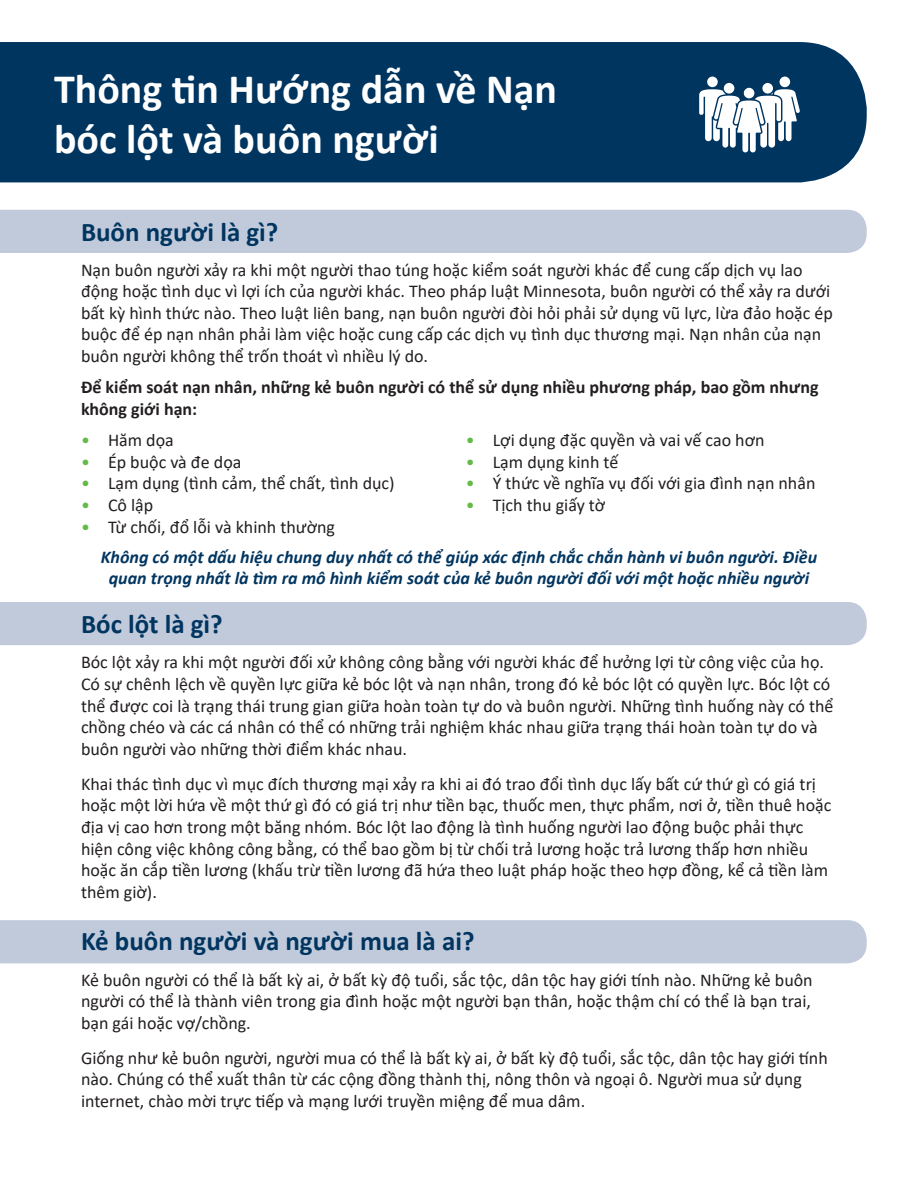
<style>
.page{position:relative;width:918px;height:1188px;background:#fff}
.page>*{position:absolute;margin:0;border:0;box-sizing:border-box;transform-origin:0 0}
.t1{font:700 42px/50.4px "Calibri";color:#fff}
.t2{font:700 27px "Calibri";color:#003560}
.t3{font:18px/21.6px "Calibri";color:#231f20}
.t4{font:italic 700 18px/21.6px "Calibri";color:#003560;text-align:center}
.t5{font:700 18px/21.6px "Calibri";color:#231f20}
.s1{color:#62bb47}
</style>
<div class="page">
<div style="left:0;top:210px;width:867px;height:43px;background:#c1cadb"></div>
<div style="left:0;top:602px;width:867px;height:43px;background:#c1cadb"></div>
<div style="left:0;top:920px;width:867px;height:43px;background:#c1cadb"></div>
<div style="left:0;top:42px;width:867px;height:140px;background:#003560"></div>
<svg style="left:699px;top:77px;width:101px;height:75px"></svg>
<p class="t1" style="left:54px;top:63px;width:505px">Thông tin Hướng dẫn về Nạn bóc lột và buôn người</p>
<p class="t2" style="left:81px;top:213px;width:199px">Buôn người là gì?</p>
<p class="t3" style="left:81px;top:258px;width:754px">Nạn buôn người xảy ra khi một người thao túng hoặc kiểm soát người khác để cung cấp dịch vụ lao động hoặc tình dục vì lợi ích của người khác. Theo pháp luật Minnesota, buôn người có thể xảy ra dưới bất kỳ hình thức nào. Theo luật liên bang, nạn buôn người đòi hỏi phải sử dụng vũ lực, lừa đảo hoặc ép buộc để ép nạn nhân phải làm việc hoặc cung cấp các dịch vụ tình dục thương mại. Nạn nhân của nạn buôn người không thể trốn thoát vì nhiều lý do.</p>
<p class="t5" style="left:81px;top:376px;width:739px">Để kiểm soát nạn nhân, những kẻ buôn người có thể sử dụng nhiều phương pháp, bao gồm nhưng không giới hạn:</p>
<p class="t3" style="left:81px;top:429px;width:94px"><span class="s1">•</span> Hăm dọa</p>
<p class="t3" style="left:81px;top:451px;width:162px"><span class="s1">•</span> Ép buộc và đe dọa</p>
<p class="t3" style="left:81px;top:472px;width:315px"><span class="s1">•</span> Lạm dụng (tình cảm, thể chất, tình dục)</p>
<p class="t3" style="left:81px;top:494px;width:74px"><span class="s1">•</span> Cô lập</p>
<p class="t3" style="left:81px;top:515px;width:256px"><span class="s1">•</span> Từ chối, đổ lỗi và khinh thường</p>
<p class="t3" style="left:466px;top:429px;width:300px"><span class="s1">•</span> Lợi dụng đặc quyền và vai vế cao hơn</p>
<p class="t3" style="left:466px;top:451px;width:154px"><span class="s1">•</span> Lạm dụng kinh tế</p>
<p class="t3" style="left:466px;top:472px;width:351px"><span class="s1">•</span> Ý thức về nghĩa vụ đối với gia đình nạn nhân</p>
<p class="t3" style="left:466px;top:494px;width:141px"><span class="s1">•</span> Tịch thu giấy tờ</p>
<p class="t4" style="left:101px;top:545px;width:718px">Không có một dấu hiệu chung duy nhất có thể giúp xác định chắc chắn hành vi buôn người. Điều quan trọng nhất là tìm ra mô hình kiểm soát của kẻ buôn người đối với một hoặc nhiều người</p>
<p class="t2" style="left:81px;top:605px;width:143px">Bóc lột là gì?</p>
<p class="t3" style="left:81px;top:651px;width:754px">Bóc lột xảy ra khi một người đối xử không công bằng với người khác để hưởng lợi từ công việc của họ.<br>Có sự chênh lệch về quyền lực giữa kẻ bóc lột và nạn nhân, trong đó kẻ bóc lột có quyền lực. Bóc lột có thể được coi là trạng thái trung gian giữa hoàn toàn tự do và buôn người. Những tình huống này có thể chồng chéo và các cá nhân có thể có những trải nghiệm khác nhau giữa trạng thái hoàn toàn tự do và buôn người vào những thời điểm khác nhau.</p>
<p class="t3" style="left:81px;top:773px;width:752px">Khai thác tình dục vì mục đích thương mại xảy ra khi ai đó trao đổi tình dục lấy bất cứ thứ gì có giá trị hoặc một lời hứa về một thứ gì đó có giá trị như tiền bạc, thuốc men, thực phẩm, nơi ở, tiền thuê hoặc địa vị cao hơn trong một băng nhóm. Bóc lột lao động là tình huống người lao động buộc phải thực hiện công việc không công bằng, có thể bao gồm bị từ chối trả lương hoặc trả lương thấp hơn nhiều hoặc ăn cắp tiền lương (khấu trừ tiền lương đã hứa theo luật pháp hoặc theo hợp đồng, kể cả tiền làm thêm giờ).</p>
<p class="t2" style="left:81px;top:922px;width:395px">Kẻ buôn người và người mua là ai?</p>
<p class="t3" style="left:81px;top:968px;width:733px;text-align:justify">Kẻ buôn người có thể là bất kỳ ai, ở bất kỳ độ tuổi, sắc tộc, dân tộc hay giới tính nào. Những kẻ buôn người có thể là thành viên trong gia đình hoặc một người bạn thân, hoặc thậm chí có thể là bạn trai, bạn gái hoặc vợ/chồng.</p>
<p class="t3" style="left:81px;top:1047px;width:748px">Giống như kẻ buôn người, người mua có thể là bất kỳ ai, ở bất kỳ độ tuổi, sắc tộc, dân tộc hay giới tính nào. Chúng có thể xuất thân từ các cộng đồng thành thị, nông thôn và ngoại ô. Người mua sử dụng internet, chào mời trực tiếp và mạng lưới truyền miệng để mua dâm.</p>
</div>
